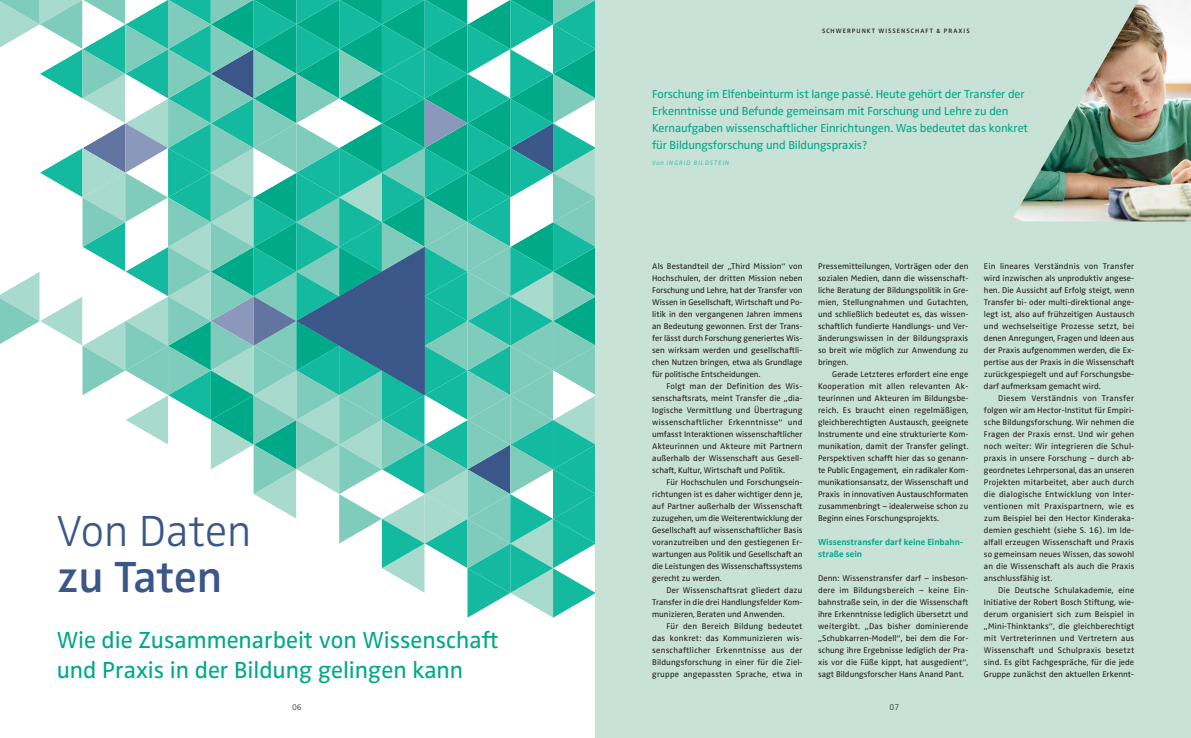
<style>
.page{position:relative;width:1191px;height:738px;background:#fff}
.page>*{position:absolute;margin:0;border:0;box-sizing:border-box;transform-origin:0 0}
.t1{font:300 45px "Zwo OT";color:#3b5688}
.t2{font:600 45px "Zwo OT";color:#3b5688}
.t3{font:24px/30px "Zwo OT";color:#00a988}
.t4{font:12px/16.8px "Zwo OT";letter-spacing:-.01em;color:#00a988}
.t5{font:700 9px/12px "Zwo OT";color:#00a988}
.t6{font:8.5px/12px "Zwo OT";color:#231f20;text-align:justify}
.t7{font:300 8.5px "Zwo OT";color:#231f20}
.t8{font:600 6.5px "Zwo OT";letter-spacing:.16em;color:#231f20}
.t9{font:italic 300 6.5px "Zwo OT";letter-spacing:.16em;color:#14baa0}
</style>
<div class="page">
<div style="left:595px;top:0;width:596px;height:737px;background:#c9e2d7"></div>
<img style="left:1012px;top:0;width:179px;height:221px">
<svg style="left:0;top:0;width:595px;height:618px"></svg>
<p class="t8" style="left:822px;top:27px;width:149px">SCHWERPUNKT WISSENSCHAFT &amp; PRAXIS</p>
<h1 class="t1" style="left:57px;top:505px;width:196px">Von Daten</h1>
<h1 class="t2" style="left:57px;top:550px;width:167px">zu Taten</h1>
<h2 class="t3" style="left:57px;top:624px;width:443px">Wie die Zusammenarbeit von Wissenschaft und Praxis in der Bildung gelingen kann</h2>
<p class="t4" style="left:652px;top:86px;width:377px">Forschung im Elfenbeinturm ist lange passé. Heute gehört der Transfer der Erkenntnisse und Befunde gemeinsam mit Forschung und Lehre zu den Kernaufgaben wissenschaftlicher Einrichtungen. Was bedeutet das konkret für Bildungsforschung und Bildungspraxis?</p>
<p class="t9" style="left:652px;top:159px;width:78px">Von INGRID BILDSTEIN</p>
<p class="t6" style="left:652px;top:260px;width:152px">Als Bestandteil der „Third Mission“ von Hochschulen, der dritten Mission neben Forschung und Lehre, hat der Transfer von Wissen in Gesellschaft, Wirtschaft und Po&shy;litik in den vergangenen Jahren immens an Bedeutung gewonnen. Erst der Trans&shy;fer lässt durch Forschung generiertes Wis&shy;sen wirksam werden und gesellschaftli&shy;chen Nutzen bringen, etwa als Grundlage für politische Entscheidungen.</p>
<p class="t6" style="left:652px;top:380px;width:152px;text-indent:14px">Folgt man der Definition des Wis&shy;senschaftsrats, meint Transfer die „dia&shy;logische Vermittlung und Übertragung wissenschaftlicher Erkenntnisse“ und umfasst Interaktionen wissenschaftlicher Akteurinnen und Akteure mit Partnern außerhalb der Wissenschaft aus Gesell&shy;schaft, Kultur, Wirtschaft und Politik.</p>
<p class="t6" style="left:652px;top:476px;width:152px;text-indent:14px">Für Hochschulen und Forschungsein&shy;richtungen ist es daher wichtiger denn je, auf Partner außerhalb der Wissenschaft zuzugehen, um die Weiterentwicklung der Gesellschaft auf wissenschaftlicher Basis voranzutreiben und den gestiegenen Er&shy;wartungen aus Politik und Gesellschaft an die Leistungen des Wissenschaftssystems gerecht zu werden.</p>
<p class="t6" style="left:652px;top:584px;width:152px;text-indent:14px">Der Wissenschaftsrat gliedert dazu Transfer in die drei Handlungsfelder Kom&shy;munizieren, Beraten und Anwenden.</p>
<p class="t6" style="left:652px;top:620px;width:152px;text-indent:14px">Für den Bereich Bildung bedeutet das konkret: das Kommunizieren wis&shy;senschaftlicher Erkenntnisse aus der Bildungsforschung in einer für die Ziel&shy;gruppe angepassten Sprache, etwa in</p>
<p class="t6" style="left:818px;top:260px;width:152px">Pressemitteilungen, Vorträgen oder den sozialen Medien, dann die wissenschaft&shy;liche Beratung der Bildungspolitik in Gre&shy;mien, Stellungnahmen und Gutachten, und schließlich bedeutet es, das wissen&shy;schaftlich fundierte Handlungs- und Ver&shy;änderungswissen in der Bildungspraxis so breit wie möglich zur Anwendung zu bringen.</p>
<p class="t6" style="left:818px;top:368px;width:152px;text-indent:14px">Gerade Letzteres erfordert eine enge Kooperation mit allen relevanten Ak&shy;teurinnen und Akteuren im Bildungsbe&shy;reich. Es braucht einen regelmäßigen, gleichberechtigten Austausch, geeignete Instrumente und eine strukturierte Kom&shy;munikation, damit der Transfer gelingt.<br>Perspektiven schafft hier das so genann&shy;te Public Engagement, ein radikaler Kom&shy;munikationsansatz, der Wissenschaft und Praxis in innovativen Austauschformaten zusammenbringt – idealerweise schon zu Beginn eines Forschungsprojekts.</p>
<p class="t5" style="left:818px;top:536px;width:147px">Wissenstransfer darf keine Einbahn&shy;straße sein</p>
<p class="t6" style="left:818px;top:572px;width:152px">Denn: Wissenstransfer darf – insbeson&shy;dere im Bildungsbereich – keine Ein&shy;bahnstraße sein, in der die Wissenschaft ihre Erkenntnisse lediglich übersetzt und weitergibt. „Das bisher dominierende „Schubkarren-Modell“, bei dem die For&shy;schung ihre Ergebnisse lediglich der Pra&shy;xis vor die Füße kippt, hat ausgedient“, sagt Bildungsforscher Hans Anand Pant.</p>
<p class="t6" style="left:984px;top:260px;width:152px">Ein lineares Verständnis von Transfer wird inzwischen als unproduktiv angese&shy;hen. Die Aussicht auf Erfolg steigt, wenn Transfer bi- oder multi-direktional ange&shy;legt ist, also auf frühzeitigen Austausch und wechselseitige Prozesse setzt, bei denen Anregungen, Fragen und Ideen aus der Praxis aufgenommen werden, die Ex&shy;pertise aus der Praxis in die Wissenschaft zurückgespiegelt und auf Forschungsbe&shy;darf aufmerksam gemacht wird.</p>
<p class="t6" style="left:984px;top:392px;width:152px;text-indent:14px">Diesem Verständnis von Transfer folgen wir am Hector-Institut für Empiri&shy;sche Bildungsforschung. Wir nehmen die Fragen der Praxis ernst. Und wir gehen noch weiter: Wir integrieren die Schul&shy;praxis in unsere Forschung – durch ab&shy;geordnetes Lehrpersonal, das an unseren Projekten mitarbeitet, aber auch durch die dialogische Entwicklung von Inter&shy;ventionen mit Praxispartnern, wie es zum Beispiel bei den Hector Kinderaka&shy;demien geschieht (siehe S. 16). Im Ide&shy;alfall erzeugen Wissenschaft und Praxis so gemeinsam neues Wissen, das sowohl an die Wissenschaft als auch die Praxis anschlussfähig ist.</p>
<p class="t6" style="left:984px;top:584px;width:152px;text-indent:14px">Die Deutsche Schulakademie, eine Initiative der Robert Bosch Stiftung, wie&shy;derum organisiert sich zum Beispiel in „Mini-Thinktanks“, die gleichberechtigt mit Vertreterinnen und Vertretern aus Wissenschaft und Schulpraxis besetzt sind. Es gibt Fachgespräche, für die jede Gruppe zunächst den aktuellen Erkennt-</p>
<p class="t7" style="left:292px;top:701px;width:11px">06</p>
<p class="t7" style="left:889px;top:701px;width:11px">07</p>
</div>
